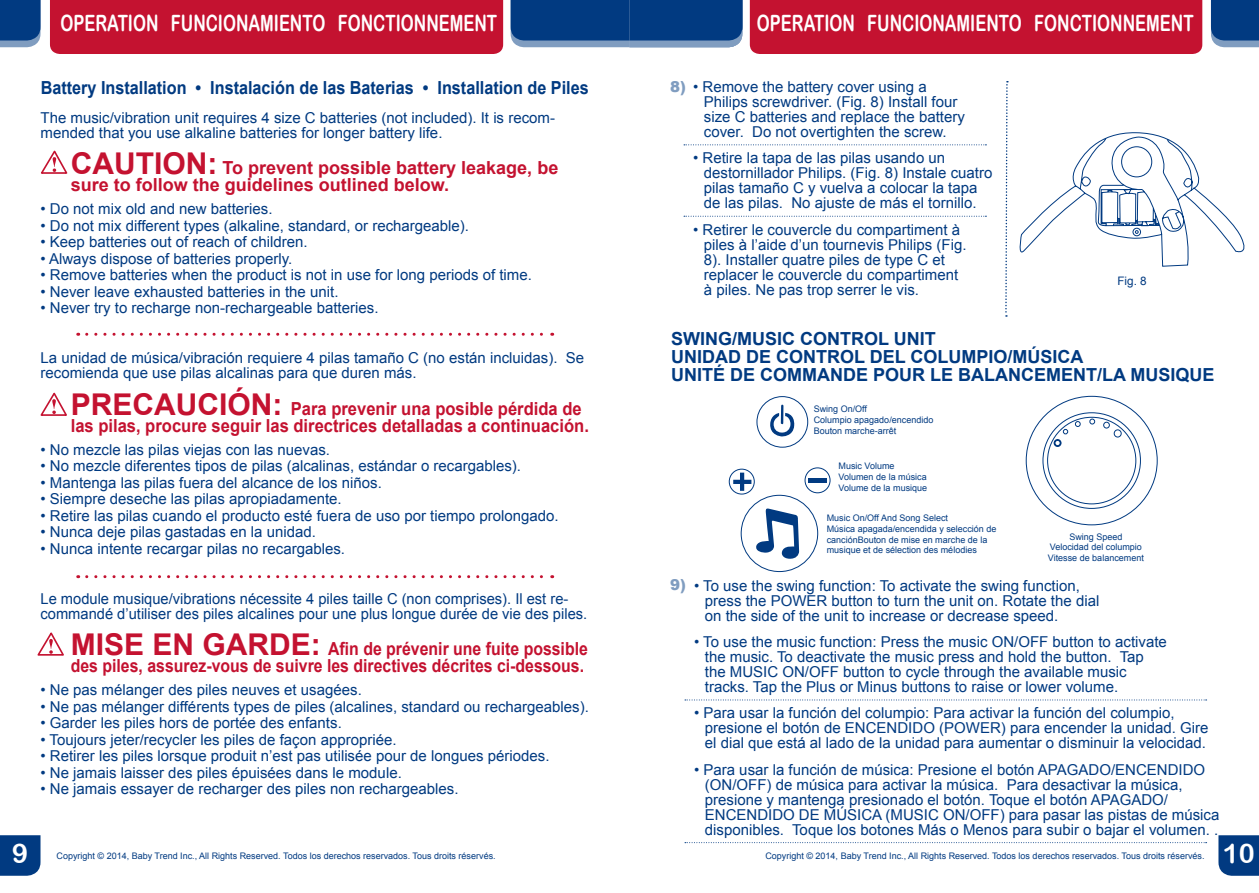
<style>
.page{position:relative;width:1259px;height:893px;background:#fff}
.page>*{position:absolute;margin:0;border:0;box-sizing:border-box;transform-origin:0 0}
.t1{font:27px "Arial Rounded MT Bold";color:#fff}
.t2{font:22.5px "Arial Rounded MT Bold";color:#fff;scale:.73 1}
.t3{font:700 18px/16.5px "Arial";color:#c41230;scale:.88 1}
.t4{font:700 18px/16.5px "Arial";color:#c41230;scale:.92 1}
.t5{font:700 18px/18px "Arial";color:#013a81}
.t6{font:700 18px/16.5px "Arial";color:#c41230}
.t7{font:700 18px "Arial";color:#013a81;scale:.9 1}
.t8{font:15px/15px "Arial";color:#013a81}
.t9{font:900 15px "Arial";color:#809dc0}
.t10{font:11.7px "Arial";color:#013a81}
.t11{font:9px/10.8px "Arial";color:#013a81}
.s1{font-size:30px}
</style>
<div class="page">
<svg style="left:685px;top:700px;width:521px;height:1px"></svg>
<svg style="left:685px;top:842px;width:521px;height:1px"></svg>
<svg style="left:1218px;top:835px;width:41px;height:41px;background:#0c4386"></svg>
<div style="left:50px;top:0;width:453px;height:54px;background:#c41230"></div>
<svg style="left:0;top:0;width:40px;height:47px;background:#164a8b"></svg>
<div style="left:0;top:835px;width:40px;height:41px;background:#013a81"></div>
<svg style="left:1005px;top:81px;width:3px;height:236px"></svg>
<svg style="left:1211px;top:0;width:48px;height:47px;background:#164a8b"></svg>
<div style="left:750px;top:0;width:452px;height:54px;background:#c41230"></div>
<svg style="left:510px;top:0;width:232px;height:47px;background:#15498a"></svg>
<svg style="left:684px;top:144px;width:302px;height:1px"></svg>
<svg style="left:684px;top:216px;width:302px;height:1px"></svg>
<svg style="left:1019px;top:132px;width:226px;height:135px"></svg>
<div style="left:1121px;top:146px;width:31px;height:31px;border:1px solid #013a81;border-radius:50%"></div>
<svg style="left:41px;top:150px;width:27px;height:24px"></svg>
<svg style="left:40px;top:392px;width:27px;height:24px"></svg>
<svg style="left:37px;top:632px;width:27px;height:24px"></svg>
<svg style="left:87px;top:333px;width:466px;height:3px"></svg>
<svg style="left:87px;top:575px;width:466px;height:3px"></svg>
<svg style="left:728px;top:396px;width:103px;height:177px"></svg>
<svg style="left:1025px;top:396px;width:133px;height:130px"></svg>
<h2 class="t2" style="left:61px;top:10px;width:599px">OPERATION FUNCIONAMIENTO FONCTIONNEMENT</h2>
<h2 class="t2" style="left:757px;top:10px;width:599px">OPERATION FUNCIONAMIENTO FONCTIONNEMENT</h2>
<p class="t7" style="left:41px;top:76px;width:610px">Battery Installation • Instalación de las Baterias • Installation de Piles</p>
<p class="t9" style="left:670px;top:75px;width:17px">8)</p>
<p class="t8" style="left:40px;top:110px;width:516px">The music/vibration unit requires 4 size C batteries (not included). It is recom&shy;mended that you use alkaline batteries for longer battery life.</p>
<p class="t6" style="left:71px;top:160px;width:489px"><span class="s1">CAUTION:</span> To prevent possible battery leakage, be sure to follow the guidelines outlined below.</p>
<p class="t8" style="left:40px;top:201px;width:234px">• Do not mix old and new batteries.</p>
<p class="t8" style="left:40px;top:218px;width:430px">• Do not mix different types (alkaline, standard, or rechargeable).</p>
<p class="t8" style="left:40px;top:234px;width:269px">• Keep batteries out of reach of children.</p>
<p class="t8" style="left:40px;top:251px;width:253px">• Always dispose of batteries properly.</p>
<p class="t8" style="left:40px;top:267px;width:493px">• Remove batteries when the product is not in use for long periods of time.</p>
<p class="t8" style="left:40px;top:284px;width:299px">• Never leave exhausted batteries in the unit.</p>
<p class="t8" style="left:40px;top:300px;width:339px">• Never try to recharge non-rechargeable batteries.</p>
<p class="t8" style="left:40px;top:351px;width:545px">La unidad de música/vibración requiere 4 pilas tamaño C (no están incluidas). Se recomienda que use pilas alcalinas para que duren más.</p>
<p class="t4" style="left:71px;top:401px;width:565px"><span class="s1">PRECAUCIÓN:</span> Para prevenir una posible pérdida de las pilas, procure seguir las directrices detalladas a continuación.</p>
<p class="t8" style="left:40px;top:442px;width:291px">• No mezcle las pilas viejas con las nuevas.</p>
<p class="t8" style="left:40px;top:459px;width:482px">• No mezcle diferentes tipos de pilas (alcalinas, estándar o recargables).</p>
<p class="t8" style="left:40px;top:475px;width:343px">• Mantenga las pilas fuera del alcance de los niños.</p>
<p class="t8" style="left:40px;top:492px;width:303px">• Siempre deseche las pilas apropiadamente.</p>
<p class="t8" style="left:40px;top:508px;width:520px">• Retire las pilas cuando el producto esté fuera de uso por tiempo prolongado.</p>
<p class="t8" style="left:40px;top:525px;width:277px">• Nunca deje pilas gastadas en la unidad.</p>
<p class="t8" style="left:40px;top:541px;width:306px">• Nunca intente recargar pilas no recargables.</p>
<p class="t8" style="left:40px;top:591px;width:548px">Le module musique/vibrations nécessite 4 piles taille C (non comprises). Il est re&shy;commandé d’utiliser des piles alcalines pour une plus longue durée de vie des piles.</p>
<p class="t3" style="left:71px;top:641px;width:589px"><span class="s1">MISE EN GARDE:</span> Afin de prévenir une fuite possible des piles, assurez-vous de suivre les directives décrites ci-dessous.</p>
<p class="t8" style="left:40px;top:682px;width:323px">• Ne pas mélanger des piles neuves et usagées.</p>
<p class="t8" style="left:40px;top:699px;width:550px">• Ne pas mélanger différents types de piles (alcalines, standard ou rechargeables).</p>
<p class="t8" style="left:40px;top:715px;width:303px">• Garder les piles hors de portée des enfants.</p>
<p class="t8" style="left:40px;top:732px;width:357px">• Toujours jeter/recycler les piles de façon appropriée.</p>
<p class="t8" style="left:40px;top:748px;width:510px">• Retirer les piles lorsque produit n’est pas utilisée pour de longues périodes.</p>
<p class="t8" style="left:40px;top:765px;width:363px">• Ne jamais laisser des piles épuisées dans le module.</p>
<p class="t8" style="left:40px;top:781px;width:419px">• Ne jamais essayer de recharger des piles non rechargeables.</p>
<p class="t8" style="left:704px;top:79px;width:262px;text-indent:-11px">• Remove the battery cover using a Philips screwdriver. (Fig. 8) Install four size C batteries and replace the battery cover. Do not overtighten the screw.</p>
<p class="t8" style="left:704px;top:151px;width:290px;text-indent:-11px">• Retire la tapa de las pilas usando un destornillador Philips. (Fig. 8) Instale cuatro pilas tamaño C y vuelva a colocar la tapa de las pilas. No ajuste de más el tornillo.</p>
<p class="t8" style="left:704px;top:222px;width:264px;text-indent:-11px">• Retirer le couvercle du compartiment à piles à l’aide d’un tournevis Philips (Fig.<br>8). Installer quatre piles de type C et replacer le couvercle du compartiment à piles. Ne pas trop serrer le vis.</p>
<p class="t10" style="left:1117px;top:273px;width:31px">Fig. 8</p>
<p class="t5" style="left:671px;top:331px;width:545px">SWING/MUSIC CONTROL UNIT<br>UNIDAD DE CONTROL DEL COLUMPIO/MÚSICA<br>UNITÉ DE COMMANDE POUR LE BALANCEMENT/LA MUSIQUE</p>
<p class="t11" style="left:814px;top:404px;width:121px">Swing On/Off<br>Columpio apagado/encendido<br>Bouton marche-arrêt</p>
<p class="t11" style="left:838px;top:460px;width:90px">Music Volume<br>Volumen de la música<br>Volume de la musique</p>
<p class="t11" style="left:826px;top:513px;width:171px">Music On/Off And Song Select<br>Música apagada/encendida y selección de canciónBouton de mise en marche de la musique et de sélection des mélodies</p>
<p class="t11" style="left:1048px;top:531px;width:97px;text-align:center">Swing Speed<br>Velocidad del columpio<br>Vitesse de balancement</p>
<p class="t9" style="left:670px;top:574px;width:17px">9)</p>
<p class="t8" style="left:705px;top:578px;width:396px;text-indent:-11px">• To use the swing function: To activate the swing function, press the POWER button to turn the unit on. Rotate the dial on the side of the unit to increase or decrease speed.</p>
<p class="t8" style="left:705px;top:634px;width:463px;text-indent:-11px">• To use the music function: Press the music ON/OFF button to activate the music. To deactivate the music press and hold the button. Tap the MUSIC ON/OFF button to cycle through the available music tracks. Tap the Plus or Minus buttons to raise or lower volume.</p>
<p class="t8" style="left:705px;top:706px;width:505px;text-indent:-11px">• Para usar la función del columpio: Para activar la función del columpio, presione el botón de ENCENDIDO (POWER) para encender la unidad. Gire el dial que está al lado de la unidad para aumentar o disminuir la velocidad.</p>
<p class="t8" style="left:705px;top:762px;width:516px;text-indent:-11px">• Para usar la función de música: Presione el botón APAGADO/ENCENDIDO (ON/OFF) de música para activar la música. Para desactivar la música, presione y mantenga presionado el botón. Toque el botón APAGADO/ ENCENDIDO DE MÚSICA (MUSIC ON/OFF) para pasar las pistas de música disponibles. Toque los botones Más o Menos para subir o bajar el volumen. .</p>
<p class="t11" style="left:765px;top:851px;width:441px">Copyright © 2014, Baby Trend Inc., All Rights Reserved. Todos los derechos reservados. Tous droits réservés.</p>
<h1 class="t1" style="left:12px;top:838px;width:18px">9</h1>
<p class="t11" style="left:57px;top:851px;width:441px">Copyright © 2014, Baby Trend Inc., All Rights Reserved. Todos los derechos reservados. Tous droits réservés.</p>
<h1 class="t1" style="left:1222px;top:838px;width:34px">10</h1>
</div>
